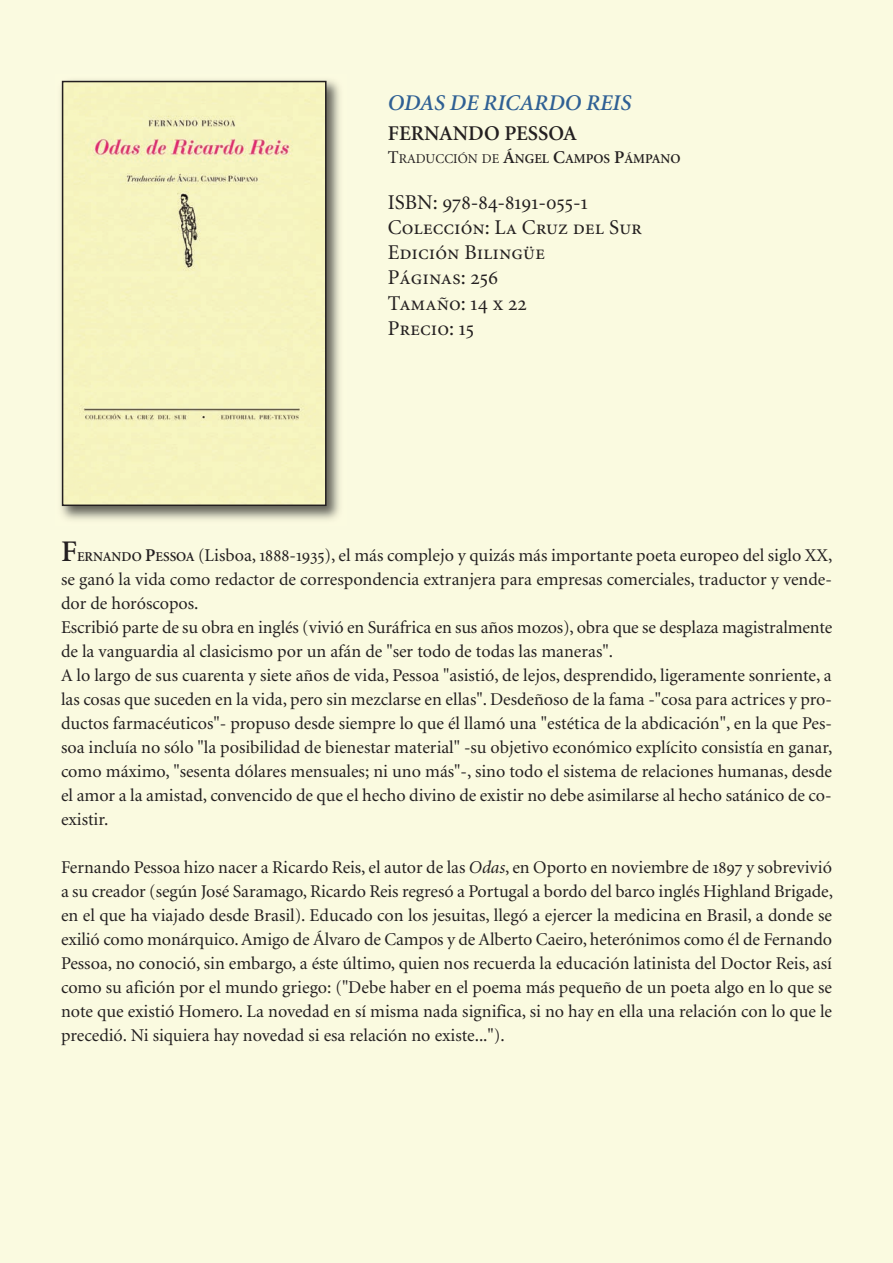
<style>
.page{position:relative;width:893px;height:1263px;background:#fafae0}
.page>*{position:absolute;margin:0;border:0;box-sizing:border-box;transform-origin:0 0}
.t1{font:600 30px "Minion";color:#231f20}
.t2{font:italic 600 22.5px "Minion";color:#2f6094}
.t3{font:21px/25.2px "Minion Regular SC";color:#231f20}
.t4{font:600 21px "Minion";color:#231f20}
.t5{font:18px/24px "Minion";color:#231f20}
.t6{font:600 13.5px "Minion";color:#231f20}
.s1{font-weight:400;font-size:18px}
.s2{font-weight:400}
.s3{font-size:18px}
.s4{font-weight:600;font-size:13.5px}
.s5{font-weight:600}
.s6{font-family:"Minion Regular SC"}
.s7{font-style:italic}
</style>
<div class="page">
<img style="left:61px;top:80px;width:279px;height:440px">
<div style="left:65px;top:84px;width:259px;height:419px;background:#f5f3be"></div>
<div style="left:62px;top:81px;width:265px;height:425px;border:2px solid #231f20"></div>
<p class="t2" style="left:388px;top:94px;width:245px">ODAS DE RICARDO REIS</p>
<p class="t4" style="left:388px;top:125px;width:190px">FERNANDO PESSOA</p>
<p class="t6" style="left:388px;top:154px;width:294px"><span class="s1">T</span><span class="s2">RADUCCIÓN DE</span> <span class="s3">Á</span>NGEL <span class="s3">C</span>AMPOS <span class="s3">P</span>ÁMPANO</p>
<p class="t3" style="left:388px;top:190px;width:256px">ISBN: 978-84-8191-055-1<br>Colección: La Cruz del Sur<br>Edición Bilingüe<br>Páginas: 256<br>Tamaño: 14 x 22<br>Precio: 15</p>
<h1 class="t1" style="left:61px;top:539px;width:18px">F</h1>
<p class="t5" style="left:61px;top:544px;width:773px;text-indent:16px"><span class="s4">ERNANDO</span> <span class="s5">P</span><span class="s4">ESSOA</span> (Lisboa, <span class="s6">1888-1935</span>), el más complejo y quizás más importante poeta europeo del siglo XX, se ganó la vida como redactor de correspondencia extranjera para empresas comerciales, traductor y vende&shy;dor de horóscopos.<br>Escribió parte de su obra en inglés (vivió en Suráfrica en sus años mozos), obra que se desplaza magistralmente de la vanguardia al clasicismo por un afán de "ser todo de todas las maneras".<br>A lo largo de sus cuarenta y siete años de vida, Pessoa "asistió, de lejos, desprendido, ligeramente sonriente, a las cosas que suceden en la vida, pero sin mezclarse en ellas". Desdeñoso de la fama -"cosa para actrices y pro&shy;ductos farmacéuticos"- propuso desde siempre lo que él llamó una "estética de la abdicación", en la que Pes&shy;soa incluía no sólo "la posibilidad de bienestar material" -su objetivo económico explícito consistía en ganar, como máximo, "sesenta dólares mensuales; ni uno más"-, sino todo el sistema de relaciones humanas, desde el amor a la amistad, convencido de que el hecho divino de existir no debe asimilarse al hecho satánico de co&shy;existir.</p>
<p class="t5" style="left:61px;top:856px;width:773px;text-align:justify">Fernando Pessoa hizo nacer a Ricardo Reis, el autor de las <span class="s7">Odas</span>, en Oporto en noviembre de <span class="s6">1897</span> y sobrevivió a su creador (según José Saramago, Ricardo Reis regresó a Portugal a bordo del barco inglés Highland Brigade, en el que ha viajado desde Brasil). Educado con los jesuitas, llegó a ejercer la medicina en Brasil, a donde se exilió como monárquico. Amigo de Álvaro de Campos y de Alberto Caeiro, heterónimos como él de Fernando Pessoa, no conoció, sin embargo, a éste último, quien nos recuerda la educación latinista del Doctor Reis, así como su afición por el mundo griego: ("Debe haber en el poema más pequeño de un poeta algo en lo que se note que existió Homero. La novedad en sí misma nada significa, si no hay en ella una relación con lo que le precedió. Ni siquiera hay novedad si esa relación no existe...").</p>
</div>
